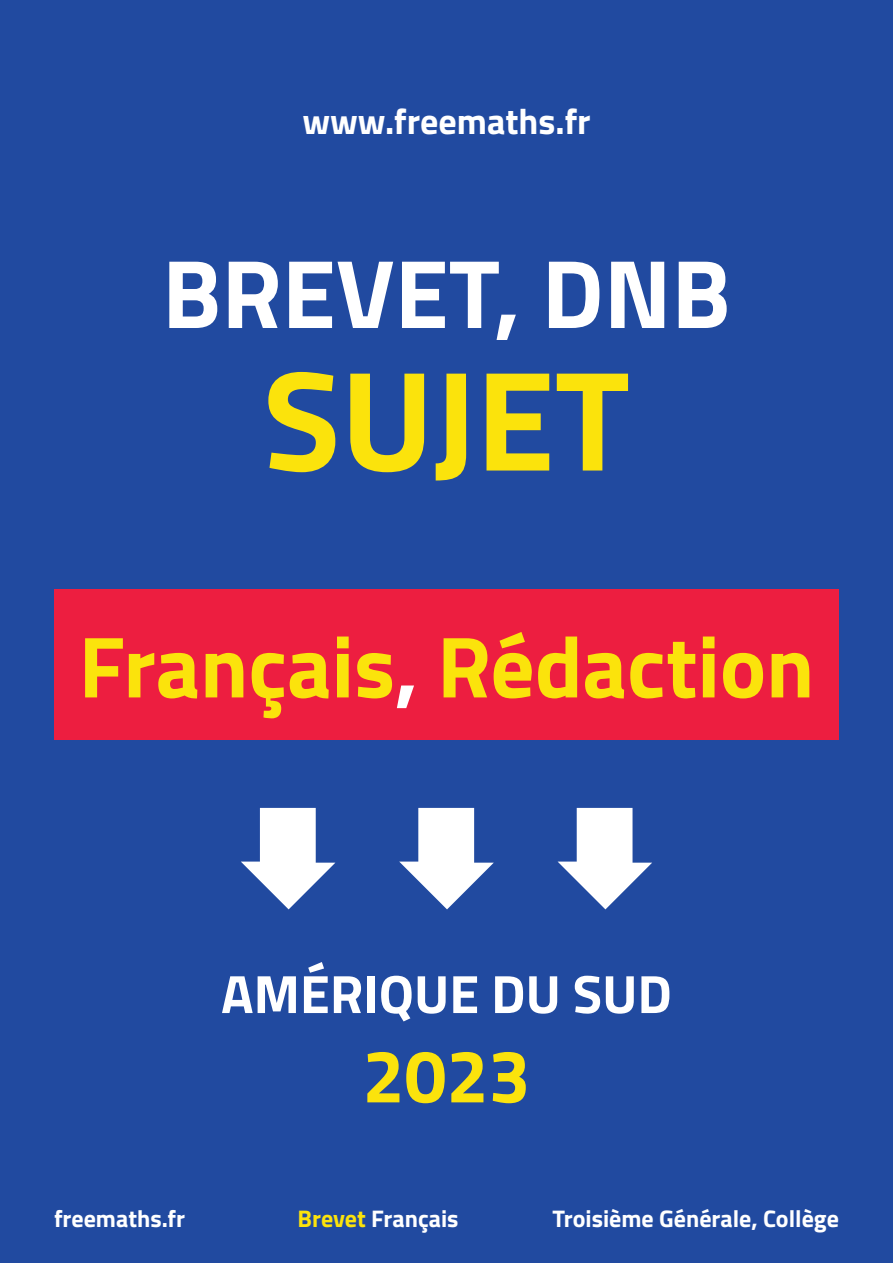
<style>
.page{position:relative;width:893px;height:1263px;background:#214aa0}
.page>*{position:absolute;margin:0;border:0;box-sizing:border-box;transform-origin:0 0}
.t1{font:700 142.5px "Titillium";color:#fbe30c}
.t2{font:700 97.5px "Titillium";color:#fff}
.t3{font:700 87px "Titillium";color:#fbe30c}
.t4{font:700 75px "Titillium";color:#fbe30c}
.t5{font:700 54px "Titillium";color:#fff}
.t6{font:700 36px "Titillium";color:#fff}
.t7{font:700 24px "Titillium";color:#fff}
.s1{color:#fff}
.s2{color:#fbe30c}
</style>
<div class="page">
<svg style="left:241px;top:808px;width:94px;height:101px"></svg>
<svg style="left:399px;top:808px;width:95px;height:101px"></svg>
<svg style="left:558px;top:808px;width:94px;height:101px"></svg>
<div style="left:54px;top:589px;width:785px;height:151px;background:#ed1e40"></div>
<h3 class="t6" style="left:302px;top:94px;width:290px">www.freemaths.fr</h3>
<h2 class="t2" style="left:162px;top:219px;width:570px">BREVET, DNB</h2>
<h1 class="t1" style="left:263px;top:312px;width:368px">SUJET</h1>
<h3 class="t3" style="left:79px;top:600px;width:737px">Français<span class="s1">,</span> Rédaction</h3>
<p class="t5" style="left:221px;top:953px;width:452px">AMÉRIQUE DU SUD</p>
<h3 class="t4" style="left:362px;top:1019px;width:169px">2023</h3>
<p class="t7" style="left:54px;top:1200px;width:133px">freemaths.fr</p>
<p class="t7" style="left:298px;top:1200px;width:162px"><span class="s2">Brevet</span> Français</p>
<p class="t7" style="left:552px;top:1200px;width:288px">Troisième Générale, Collège</p>
</div>
